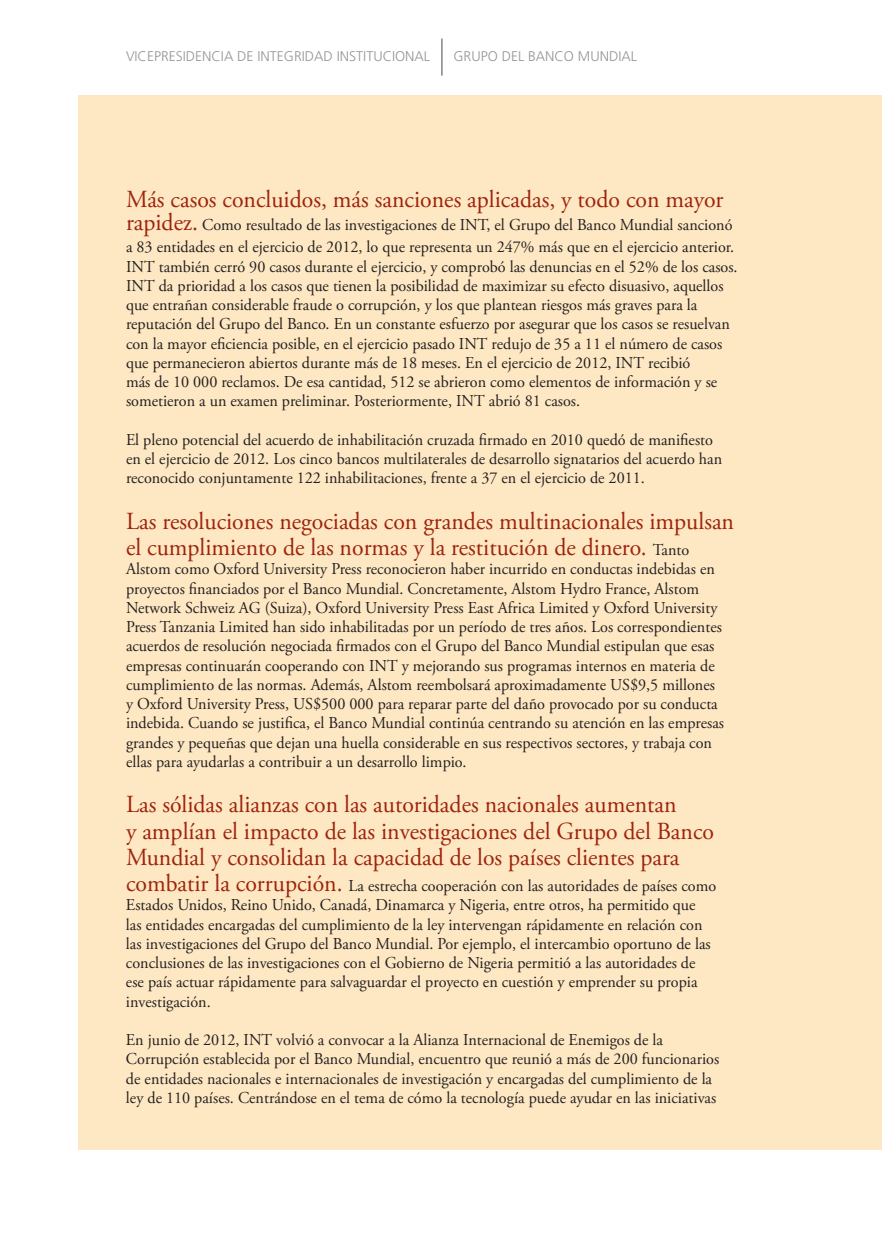
<style>
.page{position:relative;width:882px;height:1260px;background:#fff}
.page>*{position:absolute;margin:0;border:0;box-sizing:border-box;transform-origin:0 0}
.t1{font:24.5px/26.2px "Adobe Garamond Pro";color:#9e240d}
.t2{font:16.62px/19.2px "Adobe Garamond Pro";color:#231f20}
.t3{font:300 14px "Frutiger LT Std";color:#939598}
.s1{font-size:24.5px;color:#9e240d}
.s2{font-size:16.62px;color:#231f20}
</style>
<div class="page">
<hr style="left:441px;top:39px;width:2px;height:37px;background:#939598">
<div style="left:79px;top:95px;width:803px;height:1055px;background:#fee8c3"></div>
<p class="t3" style="left:126px;top:49px;width:306px">VICEPRESIDENCIA DE INTEGRIDAD INSTITUCIONAL</p>
<p class="t3" style="left:454px;top:49px;width:185px">GRUPO DEL BANCO MUNDIAL</p>
<h1 class="t1" style="left:126px;top:187px;width:599px">Más casos concluidos, más sanciones aplicadas, y todo con mayor</h1>
<p class="t2" style="left:126px;top:213px;width:610px;line-height:22.8px"><span class="s1">rapidez.</span> Como resultado de las investigaciones de INT, el Grupo del Banco Mundial sancionó a 83 entidades en el ejercicio de 2012, lo que representa un 247% más que en el ejercicio anterior.</p>
<p class="t2" style="left:126px;top:257px;width:613px">INT también cerró 90 casos durante el ejercicio, y comprobó las denuncias en el 52% de los casos.<br>INT da prioridad a los casos que tienen la posibilidad de maximizar su efecto disuasivo, aquellos que entrañan considerable fraude o corrupción, y los que plantean riesgos más graves para la reputación del Grupo del Banco. En un constante esfuerzo por asegurar que los casos se resuelvan con la mayor eficiencia posible, en el ejercicio pasado INT redujo de 35 a 11 el número de casos que permanecieron abiertos durante más de 18 meses. En el ejercicio de 2012, INT recibió<br>más de 10 000 reclamos. De esa cantidad, 512 se abrieron como elementos de información y se sometieron a un examen preliminar. Posteriormente, INT abrió 81 casos.</p>
<p class="t2" style="left:126px;top:430px;width:598px">El pleno potencial del acuerdo de inhabilitación cruzada firmado en 2010 quedó de manifiesto en el ejercicio de 2012. Los cinco bancos multilaterales de desarrollo signatarios del acuerdo han reconocido conjuntamente 122 inhabilitaciones, frente a 37 en el ejercicio de 2011.</p>
<h1 class="t1" style="left:126px;top:509px;width:610px">Las resoluciones negociadas con grandes multinacionales impulsan el cumplimiento de las normas y la restitución de dinero. <span class="s2">Tanto</span></h1>
<p class="t2" style="left:126px;top:560px;width:600px">Alstom como Oxford University Press reconocieron haber incurrido en conductas indebidas en proyectos financiados por el Banco Mundial. Concretamente, Alstom Hydro France, Alstom Network Schweiz AG (Suiza), Oxford University Press East Africa Limited y Oxford University Press Tanzania Limited han sido inhabilitadas por un período de tres años. Los correspondientes acuerdos de resolución negociada firmados con el Grupo del Banco Mundial estipulan que esas empresas continuarán cooperando con INT y mejorando sus programas internos en materia de cumplimiento de las normas. Además, Alstom reembolsará aproximadamente US$9,5 millones y Oxford University Press, US$500 000 para reparar parte del daño provocado por su conducta indebida. Cuando se justifica, el Banco Mundial continúa centrando su atención en las empresas grandes y pequeñas que dejan una huella considerable en sus respectivos sectores, y trabaja con ellas para ayudarlas a contribuir a un desarrollo limpio.</p>
<h1 class="t1" style="left:126px;top:792px;width:590px">Las sólidas alianzas con las autoridades nacionales aumentan<br>y amplían el impacto de las investigaciones del Grupo del Banco<br>Mundial y consolidan la capacidad de los países clientes para</h1>
<p class="t2" style="left:126px;top:877px;width:592px"><span class="s1">combatir la corrupción.</span> La estrecha cooperación con las autoridades de países como Estados Unidos, Reino Unido, Canadá, Dinamarca y Nigeria, entre otros, ha permitido que<br>las entidades encargadas del cumplimiento de la ley intervengan rápidamente en relación con las investigaciones del Grupo del Banco Mundial. Por ejemplo, el intercambio oportuno de las conclusiones de las investigaciones con el Gobierno de Nigeria permitió a las autoridades de ese país actuar rápidamente para salvaguardar el proyecto en cuestión y emprender su propia investigación.</p>
<p class="t2" style="left:126px;top:1031px;width:595px">En junio de 2012, INT volvió a convocar a la Alianza Internacional de Enemigos de la Corrupción establecida por el Banco Mundial, encuentro que reunió a más de 200 funcionarios de entidades nacionales e internacionales de investigación y encargadas del cumplimiento de la ley de 110 países. Centrándose en el tema de cómo la tecnología puede ayudar en las iniciativas</p>
</div>
